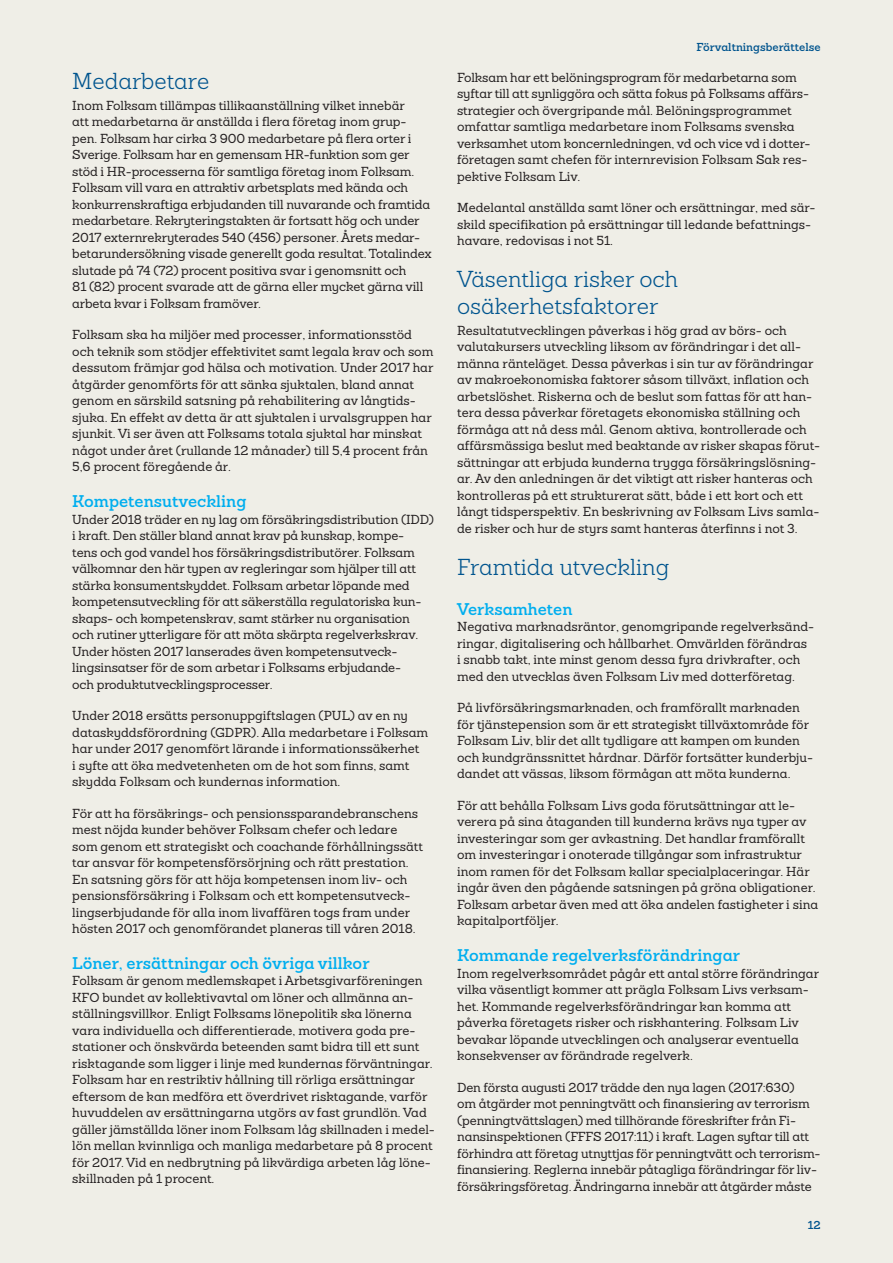
<style>
.page{position:relative;width:893px;height:1263px;background:#fff}
.page>*{position:absolute;margin:0;border:0;box-sizing:border-box;transform-origin:0 0}
.Rubrik_4_15_18{font:300 22.5px/27px "Sanchez Folksam";color:#00548e}
.Rubrik_5_11_14__R2{font:600 16.5px "Sanchez Folksam";color:#00aeef}
.Brödtext_8_5_11{font:500 12.75px/16.5px "Sanchez Folksam";color:#231f20}
.Brödtext_nästa_styck{font:500 12.75px/16.5px "Sanchez Folksam";color:#231f20}
.t1{font:600 11.25px "Sanchez Folksam";color:#00548e}
</style>
<div class="page">
<div style="left:0;top:1px;width:893px;height:1262px;background:#efeee7"></div>
<p class="Rubrik_4_15_18" style="left:72px;top:68px;width:139px">Medarbetare</p>
<p class="Brödtext_8_5_11" style="left:72px;top:97px;width:361px">Inom Folksam tillämpas tillikaanställning vilket innebär<br>att medarbetarna är anställda i flera företag inom grup&shy;pen. Folksam har cirka 3 900 medarbetare på flera orter i Sverige. Folksam har en gemensam HR-funktion som ger stöd i HR-processerna för samtliga företag inom Folksam.<br>Folksam vill vara en attraktiv arbetsplats med kända och konkurrenskraftiga erbjudanden till nuvarande och framtida medarbetare. Rekryteringstakten är fortsatt hög och under 2017 externrekryterades 540 (456) personer. Årets medar&shy;betarundersökning visade generellt goda resultat. Totalindex slutade på 74 (72) procent positiva svar i genomsnitt och<br>81 (82) procent svarade att de gärna eller mycket gärna vill arbeta kvar i Folksam framöver.</p>
<p class="Brödtext_nästa_styck" style="left:72px;top:326px;width:363px">Folksam ska ha miljöer med processer, informationsstöd och teknik som stödjer effektivitet samt legala krav och som dessutom främjar god hälsa och motivation. Under 2017 har åtgärder genomförts för att sänka sjuktalen, bland annat genom en särskild satsning på rehabilitering av långtids&shy;sjuka. En effekt av detta är att sjuktalen i urvalsgruppen har sjunkit. Vi ser även att Folksams totala sjuktal har minskat något under året (rullande 12 månader) till 5,4 procent från 5,6 procent föregående år.</p>
<p class="Rubrik_5_11_14__R2" style="left:72px;top:490px;width:176px">Kompetensutveckling</p>
<p class="Brödtext_8_5_11" style="left:72px;top:511px;width:363px">Under 2018 träder en ny lag om försäkringsdistribution (IDD) i kraft. Den ställer bland annat krav på kunskap, kompe-<br>tens och god vandel hos försäkringsdistributörer. Folksam välkomnar den här typen av regleringar som hjälper till att stärka konsumentskyddet. Folksam arbetar löpande med kompetensutveckling för att säkerställa regulatoriska kun&shy;skaps- och kompetenskrav, samt stärker nu organisation och rutiner ytterligare för att möta skärpta regelverkskrav.<br>Under hösten 2017 lanserades även kompetensutveck&shy;lingsinsatser för de som arbetar i Folksams erbjudande-<br>och produktutvecklingsprocesser.</p>
<p class="Brödtext_nästa_styck" style="left:72px;top:707px;width:357px">Under 2018 ersätts personuppgiftslagen (PUL) av en ny dataskyddsförordning (GDPR). Alla medarbetare i Folksam har under 2017 genomfört lärande i informationssäkerhet<br>i syfte att öka medvetenheten om de hot som finns, samt skydda Folksam och kundernas information.</p>
<p class="Brödtext_nästa_styck" style="left:72px;top:805px;width:352px">För att ha försäkrings- och pensionssparandebranschens mest nöjda kunder behöver Folksam chefer och ledare som genom ett strategiskt och coachande förhållningssätt tar ansvar för kompetensförsörjning och rätt prestation.<br>En satsning görs för att höja kompetensen inom liv- och pensionsförsäkring i Folksam och ett kompetensutveck&shy;lingserbjudande för alla inom livaffären togs fram under hösten 2017 och genomförandet planeras till våren 2018.</p>
<p class="Rubrik_5_11_14__R2" style="left:72px;top:952px;width:299px">Löner, ersättningar och övriga villkor</p>
<p class="Brödtext_8_5_11" style="left:72px;top:972px;width:364px">Folksam är genom medlemskapet i Arbetsgivarföreningen KFO bundet av kollektivavtal om löner och allmänna an&shy;ställningsvillkor. Enligt Folksams lönepolitik ska lönerna vara individuella och differentierade, motivera goda pre&shy;stationer och önskvärda beteenden samt bidra till ett sunt risktagande som ligger i linje med kundernas förväntningar.<br>Folksam har en restriktiv hållning till rörliga ersättningar eftersom de kan medföra ett överdrivet risktagande, varför huvuddelen av ersättningarna utgörs av fast grundlön. Vad gäller jämställda löner inom Folksam låg skillnaden i medel&shy;lön mellan kvinnliga och manliga medarbetare på 8 procent för 2017. Vid en nedbrytning på likvärdiga arbeten låg löne&shy;skillnaden på 1 procent.</p>
<p class="t1" style="left:696px;top:39px;width:126px">Förvaltningsberättelse</p>
<p class="Brödtext_nästa_styck" style="left:457px;top:69px;width:355px">Folksam har ett belöningsprogram för medarbetarna som syftar till att synliggöra och sätta fokus på Folksams affärs&shy;strategier och övergripande mål. Belöningsprogrammet omfattar samtliga medarbetare inom Folksams svenska verksamhet utom koncernledningen, vd och vice vd i dotter&shy;företagen samt chefen för internrevision Folksam Sak res&shy;pektive Folksam Liv.</p>
<p class="Brödtext_nästa_styck" style="left:457px;top:199px;width:360px">Medelantal anställda samt löner och ersättningar, med sär&shy;skild specifikation på ersättningar till ledande befattnings&shy;havare, redovisas i not 51.</p>
<p class="Rubrik_4_15_18" style="left:457px;top:266px;width:222px">Väsentliga risker och osäkerhetsfaktorer</p>
<p class="Brödtext_8_5_11" style="left:457px;top:322px;width:365px">Resultatutvecklingen påverkas i hög grad av börs- och valutakursers utveckling liksom av förändringar i det all&shy;männa ränteläget. Dessa påverkas i sin tur av förändringar av makroekonomiska faktorer såsom tillväxt, inflation och arbetslöshet. Riskerna och de beslut som fattas för att han&shy;tera dessa påverkar företagets ekonomiska ställning och förmåga att nå dess mål. Genom aktiva, kontrollerade och affärsmässiga beslut med beaktande av risker skapas förut&shy;sättningar att erbjuda kunderna trygga försäkringslösning&shy;ar. Av den anledningen är det viktigt att risker hanteras och kontrolleras på ett strukturerat sätt, både i ett kort och ett långt tidsperspektiv. En beskrivning av Folksam Livs samla&shy;de risker och hur de styrs samt hanteras återfinns i not 3.</p>
<p class="Rubrik_4_15_18" style="left:457px;top:553px;width:214px">Framtida utveckling</p>
<p class="Rubrik_5_11_14__R2" style="left:457px;top:598px;width:117px">Verksamheten</p>
<p class="Brödtext_8_5_11" style="left:457px;top:618px;width:359px">Negativa marknadsräntor, genomgripande regelverksänd&shy;ringar, digitalisering och hållbarhet. Omvärlden förändras<br>i snabb takt, inte minst genom dessa fyra drivkrafter, och med den utvecklas även Folksam Liv med dotterföretag.</p>
<p class="Brödtext_nästa_styck" style="left:457px;top:699px;width:358px">På livförsäkringsmarknaden, och framförallt marknaden för tjänstepension som är ett strategiskt tillväxtområde för Folksam Liv, blir det allt tydligare att kampen om kunden och kundgränssnittet hårdnar. Därför fortsätter kunderbju&shy;dandet att vässas, liksom förmågan att möta kunderna.</p>
<p class="Brödtext_nästa_styck" style="left:457px;top:797px;width:363px">För att behålla Folksam Livs goda förutsättningar att le&shy;verera på sina åtaganden till kunderna krävs nya typer av investeringar som ger avkastning. Det handlar framförallt om investeringar i onoterade tillgångar som infrastruktur inom ramen för det Folksam kallar specialplaceringar. Här ingår även den pågående satsningen på gröna obligationer.<br>Folksam arbetar även med att öka andelen fastigheter i sina kapitalportföljer.</p>
<p class="Rubrik_5_11_14__R2" style="left:457px;top:944px;width:284px">Kommande regelverksförändringar</p>
<p class="Brödtext_8_5_11" style="left:457px;top:965px;width:363px">Inom regelverksområdet pågår ett antal större förändringar vilka väsentligt kommer att prägla Folksam Livs verksam&shy;het. Kommande regelverksförändringar kan komma att påverka företagets risker och riskhantering. Folksam Liv bevakar löpande utvecklingen och analyserar eventuella konsekvenser av förändrade regelverk.</p>
<p class="Brödtext_nästa_styck" style="left:457px;top:1079px;width:365px">Den första augusti 2017 trädde den nya lagen (2017:630)<br>om åtgärder mot penningtvätt och finansiering av terrorism (penningtvättslagen) med tillhörande föreskrifter från Fi&shy;nansinspektionen (FFFS 2017:11) i kraft. Lagen syftar till att förhindra att företag utnyttjas för penningtvätt och terrorism&shy;finansiering. Reglerna innebär påtagliga förändringar för liv&shy;försäkringsföretag. Ändringarna innebär att åtgärder måste</p>
<p class="t1" style="left:808px;top:1218px;width:14px">12</p>
</div>
